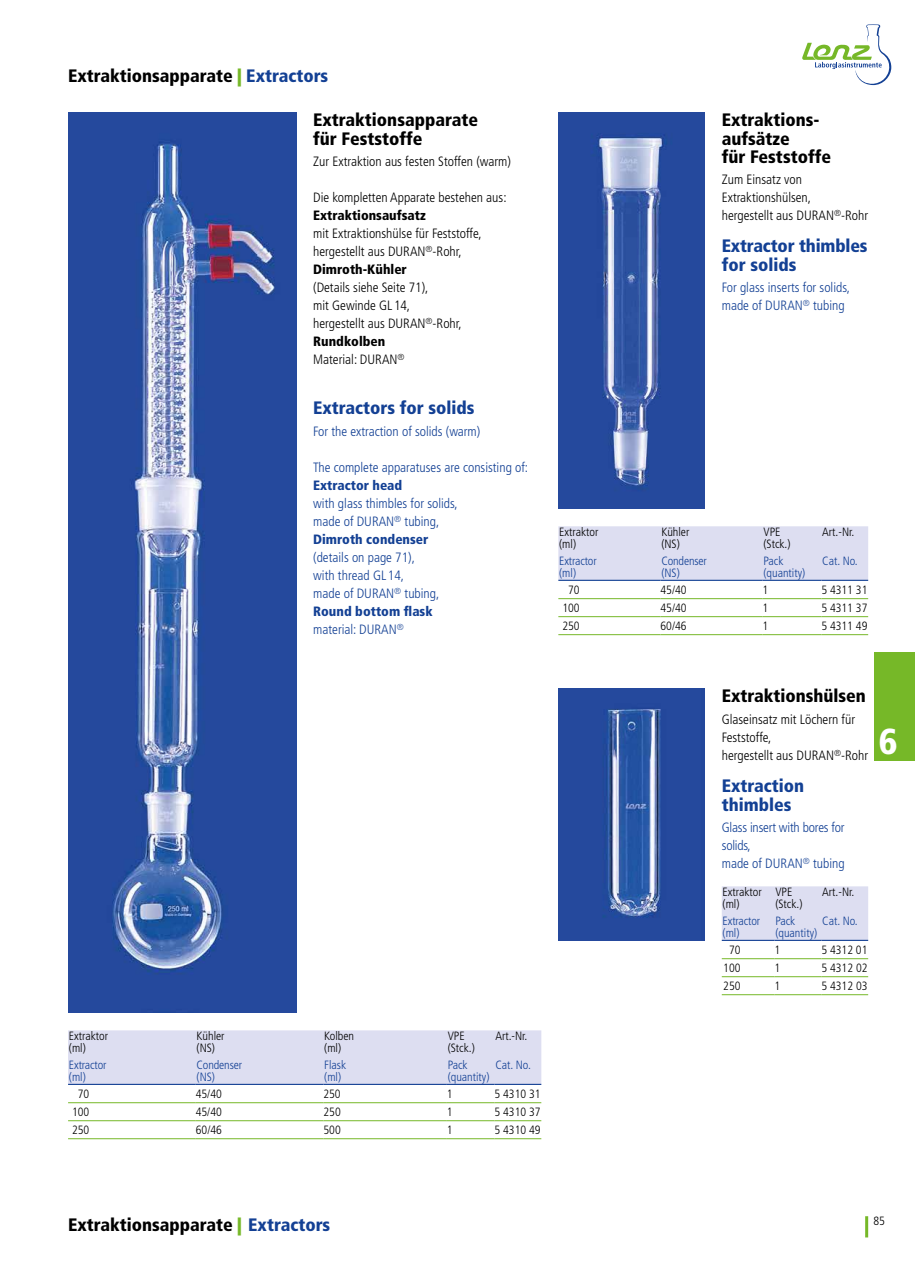
<style>
.page{position:relative;width:915px;height:1263px;background:#fff}
.page>*{position:absolute;margin:0;border:0;box-sizing:border-box;transform-origin:0 0}
.t1{font:900 condensed 36px "Frutiger";color:#fff}
.t2{font:900 condensed 18px/18.8px "Frutiger";color:#000}
.t3{font:900 condensed 18px/18.8px "Frutiger";color:#134094}
.t4{font:300 condensed 13.5px/18px "Frutiger";color:#000}
.t5{font:300 condensed 13.5px/18px "Frutiger";color:#134094}
.t6{font:900 condensed 13.5px "Frutiger";color:#000}
.t7{font:900 condensed 13.5px "Frutiger";color:#134094}
.t8{font:300 condensed 12px/12px "Frutiger";color:#000}
.t9{font:300 condensed 12px/12px "Frutiger";color:#134094}
.s1{font-stretch:normal;color:#76b828}
.s2{color:#134094}
.s3{font-weight:900}
</style>
<div class="page">
<svg style="left:802px;top:24px;width:89px;height:61px"></svg>
<hr style="left:864px;top:1216px;width:3px;height:21px;background:#76b828">
<div style="left:874px;top:652px;width:40px;height:108px;background:#76b828"></div>
<div style="left:68px;top:1030px;width:473px;height:54px;background:#dddef1"></div>
<hr style="left:68px;top:1102px;width:128px;height:1px;background:#76b828">
<hr style="left:196px;top:1102px;width:127px;height:1px;background:#76b828">
<hr style="left:323px;top:1102px;width:123px;height:1px;background:#76b828">
<hr style="left:446px;top:1102px;width:48px;height:1px;background:#76b828">
<hr style="left:494px;top:1102px;width:47px;height:1px;background:#76b828">
<hr style="left:68px;top:1120px;width:128px;height:1px;background:#76b828">
<hr style="left:196px;top:1120px;width:127px;height:1px;background:#76b828">
<hr style="left:323px;top:1120px;width:123px;height:1px;background:#76b828">
<hr style="left:446px;top:1120px;width:48px;height:1px;background:#76b828">
<hr style="left:494px;top:1120px;width:47px;height:1px;background:#76b828">
<hr style="left:68px;top:1138px;width:128px;height:1px;background:#76b828">
<hr style="left:196px;top:1138px;width:127px;height:1px;background:#76b828">
<hr style="left:323px;top:1138px;width:123px;height:1px;background:#76b828">
<hr style="left:446px;top:1138px;width:48px;height:1px;background:#76b828">
<hr style="left:494px;top:1138px;width:47px;height:1px;background:#76b828">
<hr style="left:68px;top:1084px;width:128px;height:1px;background:#134094">
<hr style="left:196px;top:1084px;width:127px;height:1px;background:#134094">
<hr style="left:323px;top:1084px;width:123px;height:1px;background:#134094">
<hr style="left:446px;top:1084px;width:48px;height:1px;background:#134094">
<hr style="left:494px;top:1084px;width:47px;height:1px;background:#134094">
<img style="left:558px;top:112px;width:146px;height:396px">
<img style="left:68px;top:112px;width:228px;height:900px">
<img style="left:558px;top:688px;width:146px;height:252px">
<div style="left:558px;top:526px;width:309px;height:54px;background:#dddef1"></div>
<hr style="left:558px;top:598px;width:102px;height:1px;background:#76b828">
<hr style="left:660px;top:598px;width:102px;height:1px;background:#76b828">
<hr style="left:762px;top:598px;width:59px;height:1px;background:#76b828">
<hr style="left:821px;top:598px;width:46px;height:1px;background:#76b828">
<hr style="left:558px;top:616px;width:102px;height:1px;background:#76b828">
<hr style="left:660px;top:616px;width:102px;height:1px;background:#76b828">
<hr style="left:762px;top:616px;width:59px;height:1px;background:#76b828">
<hr style="left:821px;top:616px;width:46px;height:1px;background:#76b828">
<hr style="left:558px;top:634px;width:102px;height:1px;background:#76b828">
<hr style="left:660px;top:634px;width:102px;height:1px;background:#76b828">
<hr style="left:762px;top:634px;width:59px;height:1px;background:#76b828">
<hr style="left:821px;top:634px;width:46px;height:1px;background:#76b828">
<hr style="left:558px;top:580px;width:102px;height:1px;background:#134094">
<hr style="left:660px;top:580px;width:102px;height:1px;background:#134094">
<hr style="left:762px;top:580px;width:59px;height:1px;background:#134094">
<hr style="left:821px;top:580px;width:46px;height:1px;background:#134094">
<div style="left:721px;top:886px;width:146px;height:54px;background:#dddef1"></div>
<hr style="left:721px;top:958px;width:53px;height:1px;background:#76b828">
<hr style="left:774px;top:958px;width:47px;height:1px;background:#76b828">
<hr style="left:821px;top:958px;width:46px;height:1px;background:#76b828">
<hr style="left:721px;top:976px;width:53px;height:1px;background:#76b828">
<hr style="left:774px;top:976px;width:47px;height:1px;background:#76b828">
<hr style="left:821px;top:976px;width:46px;height:1px;background:#76b828">
<hr style="left:721px;top:994px;width:53px;height:1px;background:#76b828">
<hr style="left:774px;top:994px;width:47px;height:1px;background:#76b828">
<hr style="left:821px;top:994px;width:46px;height:1px;background:#76b828">
<hr style="left:721px;top:940px;width:53px;height:1px;background:#134094">
<hr style="left:774px;top:940px;width:47px;height:1px;background:#134094">
<hr style="left:821px;top:940px;width:46px;height:1px;background:#134094">
<h2 class="t2" style="left:68px;top:67px;width:261px">Extraktionsapparate <span class="s1">|</span> <span class="s2">Extractors</span></h2>
<h2 class="t2" style="left:313px;top:110px;width:166px">Extraktionsapparate für Feststoffe</h2>
<p class="t4" style="left:313px;top:153px;width:199px">Zur Extraktion aus festen Stoffen (warm)</p>
<p class="t4" style="left:313px;top:189px;width:195px">Die kompletten Apparate bestehen aus:</p>
<p class="t6" style="left:313px;top:207px;width:114px">Extraktionsaufsatz</p>
<p class="t4" style="left:313px;top:225px;width:170px">mit Extraktionshülse für Feststoffe, hergestellt aus DURAN<sup>®</sup>-Rohr,<br><span class="s3">Dimroth-Kühler</span></p>
<p class="t4" style="left:313px;top:279px;width:150px">(Details siehe Seite 71),<br>mit Gewinde GL 14, hergestellt aus DURAN<sup>®</sup>-Rohr,<br><span class="s3">Rundkolben<br></span>Material: DURAN<sup>®</sup></p>
<h2 class="t3" style="left:313px;top:398px;width:163px">Extractors for solids</h2>
<p class="t5" style="left:313px;top:423px;width:169px">For the extraction of solids (warm)</p>
<p class="t5" style="left:313px;top:459px;width:216px">The complete apparatuses are consisting of:</p>
<p class="t7" style="left:313px;top:477px;width:91px">Extractor head</p>
<p class="t5" style="left:313px;top:495px;width:146px">with glass thimbles for solids, made of DURAN<sup>®</sup> tubing,<br><span class="s3">Dimroth condenser</span></p>
<p class="t5" style="left:313px;top:549px;width:128px">(details on page 71), with thread GL 14,<br>made of DURAN<sup>®</sup> tubing,<br><span class="s3">Round bottom flask </span>material: DURAN<sup>®</sup></p>
<h2 class="t2" style="left:721px;top:110px;width:111px">Extraktions&shy;aufsätze<br>für Feststoffe</h2>
<p class="t4" style="left:721px;top:171px;width:148px">Zum Einsatz von<br>Extraktionshülsen,<br>hergestellt aus DURAN<sup>®</sup>-Rohr</p>
<h2 class="t3" style="left:721px;top:236px;width:147px">Extractor thimbles for solids</h2>
<p class="t5" style="left:721px;top:279px;width:130px">For glass inserts for solids, made of DURAN<sup>®</sup> tubing</p>
<p class="t8" style="left:559px;top:526px;width:41px">Extraktor (ml)</p>
<p class="t8" style="left:661px;top:526px;width:30px">Kühler (NS)</p>
<p class="t8" style="left:763px;top:526px;width:29px">VPE (Stck.)</p>
<p class="t8" style="left:821px;top:526px;width:34px">Art.-Nr.</p>
<p class="t9" style="left:559px;top:555px;width:39px">Extractor (ml)</p>
<p class="t9" style="left:661px;top:555px;width:47px">Condenser (NS)</p>
<p class="t9" style="left:763px;top:555px;width:43px">Pack (quantity)</p>
<p class="t9" style="left:821px;top:555px;width:37px">Cat. No.</p>
<p class="t8" style="left:568px;top:584px;width:13px">70</p>
<p class="t8" style="left:660px;top:584px;width:28px">45/40</p>
<p class="t8" style="left:762px;top:584px;width:7px">1</p>
<p class="t8" style="left:821px;top:584px;width:48px">5 4311 31</p>
<p class="t8" style="left:562px;top:602px;width:19px">100</p>
<p class="t8" style="left:660px;top:602px;width:28px">45/40</p>
<p class="t8" style="left:762px;top:602px;width:7px">1</p>
<p class="t8" style="left:821px;top:602px;width:48px">5 4311 37</p>
<p class="t8" style="left:562px;top:620px;width:19px">250</p>
<p class="t8" style="left:660px;top:620px;width:28px">60/46</p>
<p class="t8" style="left:762px;top:620px;width:7px">1</p>
<p class="t8" style="left:821px;top:620px;width:48px">5 4311 49</p>
<p class="t8" style="left:69px;top:1030px;width:41px">Extraktor (ml)</p>
<p class="t8" style="left:196px;top:1030px;width:30px">Kühler (NS)</p>
<p class="t8" style="left:324px;top:1030px;width:31px">Kolben (ml)</p>
<p class="t8" style="left:447px;top:1030px;width:29px">VPE (Stck.)</p>
<p class="t8" style="left:495px;top:1030px;width:34px">Art.-Nr.</p>
<p class="t9" style="left:69px;top:1059px;width:39px">Extractor (ml)</p>
<p class="t9" style="left:196px;top:1059px;width:47px">Condenser (NS)</p>
<p class="t9" style="left:324px;top:1059px;width:23px">Flask (ml)</p>
<p class="t9" style="left:447px;top:1059px;width:43px">Pack (quantity)</p>
<p class="t9" style="left:495px;top:1059px;width:37px">Cat. No.</p>
<p class="t8" style="left:78px;top:1088px;width:13px">70</p>
<p class="t8" style="left:196px;top:1088px;width:28px">45/40</p>
<p class="t8" style="left:323px;top:1088px;width:19px">250</p>
<p class="t8" style="left:446px;top:1088px;width:7px">1</p>
<p class="t8" style="left:494px;top:1088px;width:48px">5 4310 31</p>
<p class="t8" style="left:72px;top:1106px;width:19px">100</p>
<p class="t8" style="left:196px;top:1106px;width:28px">45/40</p>
<p class="t8" style="left:323px;top:1106px;width:19px">250</p>
<p class="t8" style="left:446px;top:1106px;width:7px">1</p>
<p class="t8" style="left:494px;top:1106px;width:48px">5 4310 37</p>
<p class="t8" style="left:72px;top:1124px;width:19px">250</p>
<p class="t8" style="left:196px;top:1124px;width:28px">60/46</p>
<p class="t8" style="left:323px;top:1124px;width:19px">500</p>
<p class="t8" style="left:447px;top:1124px;width:7px">1</p>
<p class="t8" style="left:494px;top:1124px;width:48px">5 4310 49</p>
<h2 class="t2" style="left:721px;top:686px;width:146px">Extraktionshülsen</h2>
<p class="t4" style="left:721px;top:711px;width:148px">Glaseinsatz mit Löchern für<br>Feststoffe,<br>hergestellt aus DURAN<sup>®</sup>-Rohr</p>
<h2 class="t3" style="left:721px;top:776px;width:84px">Extraction thimbles</h2>
<p class="t5" style="left:721px;top:819px;width:124px">Glass insert with bores for solids,<br>made of DURAN<sup>®</sup> tubing</p>
<p class="t8" style="left:722px;top:886px;width:41px">Extraktor (ml)</p>
<p class="t8" style="left:775px;top:886px;width:29px">VPE (Stck.)</p>
<p class="t8" style="left:821px;top:886px;width:34px">Art.-Nr.</p>
<p class="t9" style="left:722px;top:915px;width:39px">Extractor (ml)</p>
<p class="t9" style="left:775px;top:915px;width:43px">Pack (quantity)</p>
<p class="t9" style="left:822px;top:915px;width:37px">Cat. No.</p>
<p class="t8" style="left:728px;top:944px;width:13px">70</p>
<p class="t8" style="left:774px;top:944px;width:7px">1</p>
<p class="t8" style="left:821px;top:944px;width:48px">5 4312 01</p>
<p class="t8" style="left:723px;top:962px;width:19px">100</p>
<p class="t8" style="left:774px;top:962px;width:7px">1</p>
<p class="t8" style="left:821px;top:962px;width:48px">5 4312 02</p>
<p class="t8" style="left:723px;top:980px;width:19px">250</p>
<p class="t8" style="left:774px;top:980px;width:7px">1</p>
<p class="t8" style="left:821px;top:980px;width:48px">5 4312 03</p>
<h1 class="t1" style="left:878px;top:720px;width:20px">6</h1>
<h2 class="t2" style="left:68px;top:1215px;width:263px">Extraktionsapparate <span class="s1">|</span> <span class="s2">Extractors</span></h2>
<p class="t8" style="left:873px;top:1215px;width:13px">85</p>
</div>
